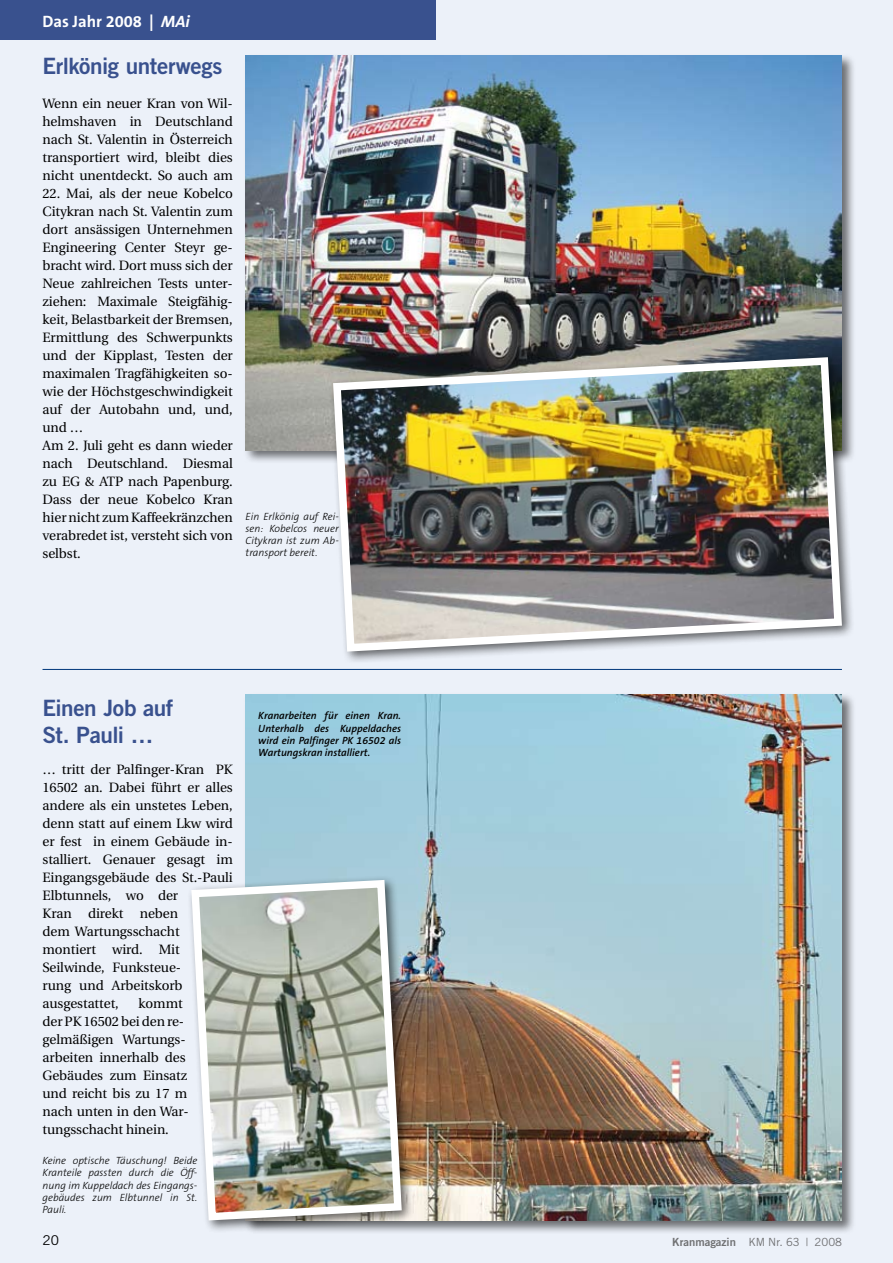
<style>
.page{position:relative;width:893px;height:1263px;background:#ecf1f9}
.page>*{position:absolute;margin:0;border:0;box-sizing:border-box;transform-origin:0 0}
.t1{font:22.5px/27px "Trade Gothic Bold Two";letter-spacing:-.02em;color:#39518e}
.t2{font:700 16.5px "The Sans B7";color:#fff}
.t3{font:13.5px/18px "Utopia";letter-spacing:-.005em;color:#000}
.t4{font:13.5px "Trade Gothic";color:#000}
.t5{font:11.25px "Trade Gothic";color:#707173}
.t6{font:italic 300 10.5px/12.3px "The Sans B3";color:#000;text-align:justify}
.t7{font:italic 600 10.5px/12.3px "The Sans B6";color:#000;text-align:justify}
.s1{font-style:italic}
.s2{font-family:"Trade Gothic Bold Two"}
</style>
<div class="page">
<div style="left:0;top:0;width:436px;height:39px;background:#39518e"></div>
<div style="left:243px;top:53px;width:613px;height:411px;background:#000;opacity:.55"></div>
<img style="left:246px;top:55px;width:596px;height:395px">
<div style="left:328px;top:352px;width:526px;height:312px;background:#000;opacity:.6"></div>
<img style="left:329px;top:353px;width:517px;height:302px">
<hr style="left:43px;top:669px;width:799px;height:1px;background:#00377b">
<div style="left:243px;top:692px;width:613px;height:543px;background:#000;opacity:.55"></div>
<img style="left:246px;top:695px;width:596px;height:525px">
<div style="left:186px;top:875px;width:228px;height:358px;background:#000;opacity:.6"></div>
<img style="left:187px;top:876px;width:219px;height:348px">
<p class="t2" style="left:43px;top:13px;width:149px">Das Jahr 2008 | <span class="s1">MAi</span></p>
<h1 class="t1" style="left:43px;top:52px;width:182px">Erlkönig unterwegs</h1>
<p class="t3" style="left:43px;top:95px;width:192px;text-align:justify">Wenn ein neuer Kran von Wil&shy;helmshaven in Deutschland nach St. Valentin in Österreich transportiert wird, bleibt dies nicht unentdeckt. So auch am</p>
<p class="t3" style="left:43px;top:185px;width:192px">22. Mai, als der neue Kobelco<br>Citykran nach St. Valentin zum dort ansässigen Unternehmen<br>Engineering Center Steyr ge&shy;bracht wird. Dort muss sich der<br>Neue zahlreichen Tests unter&shy;ziehen: Maximale Steigfähig&shy;keit, Belastbarkeit der Bremsen,<br>Ermittlung des Schwerpunkts und der Kipplast, Testen der maximalen Tragfähigkeiten so&shy;wie der Höchstgeschwindigkeit auf der Autobahn und, und, und …<br>Am 2. Juli geht es dann wieder nach Deutschland. Diesmal zu EG &amp; ATP nach Papenburg.<br>Dass der neue Kobelco Kran hier nicht zum Kaffeekränzchen verabredet ist, versteht sich von selbst.</p>
<p class="t6" style="left:246px;top:510px;width:95px">Ein Erlkönig auf Rei&shy;sen: Kobelcos neuer Citykran ist zum Ab&shy;transport bereit.</p>
<h1 class="t1" style="left:43px;top:694px;width:132px">Einen Job auf<br>St. Pauli …</h1>
<p class="t3" style="left:43px;top:761px;width:192px">… tritt der Palfinger-Kran PK<br>16502 an. Dabei führt er alles andere als ein unstetes Leben, denn statt auf einem Lkw wird er fest in einem Gebäude in&shy;stalliert. Genauer gesagt im<br>Eingangsgebäude des St.-Pauli<br>Elbtunnels, wo der<br>Kran direkt neben<br>dem Wartungsschacht montiert wird. Mit<br>Seilwinde, Funksteue-<br>rung und Arbeitskorb ausgestattet,</p>
<p class="t3" style="left:43px;top:995px;width:148px;text-indent:96px">kommt der PK 16502 bei den re&shy;gelmäßigen Wartungs&shy;arbeiten innerhalb des<br>Gebäudes zum Einsatz und reicht bis zu 17 m nach unten in den War&shy;tungsschacht hinein.</p>
<p class="t6" style="left:43px;top:1155px;width:156px">Keine optische Täuschung! Beide Kranteile passten durch die Öff&shy;nung im Kuppeldach des Eingangs&shy;gebäudes zum Elbtunnel in St.<br>Pauli.</p>
<p class="t7" style="left:258px;top:710px;width:144px">Kranarbeiten für einen Kran.<br>Unterhalb des Kuppeldaches wird ein Palfinger PK 16502 als Wartungskran installiert.</p>
<p class="t4" style="left:43px;top:1232px;width:18px">20</p>
<p class="t5" style="left:672px;top:1235px;width:171px"><span class="s2">Kranmagazin</span> KM Nr. 63 | 2008</p>
</div>
